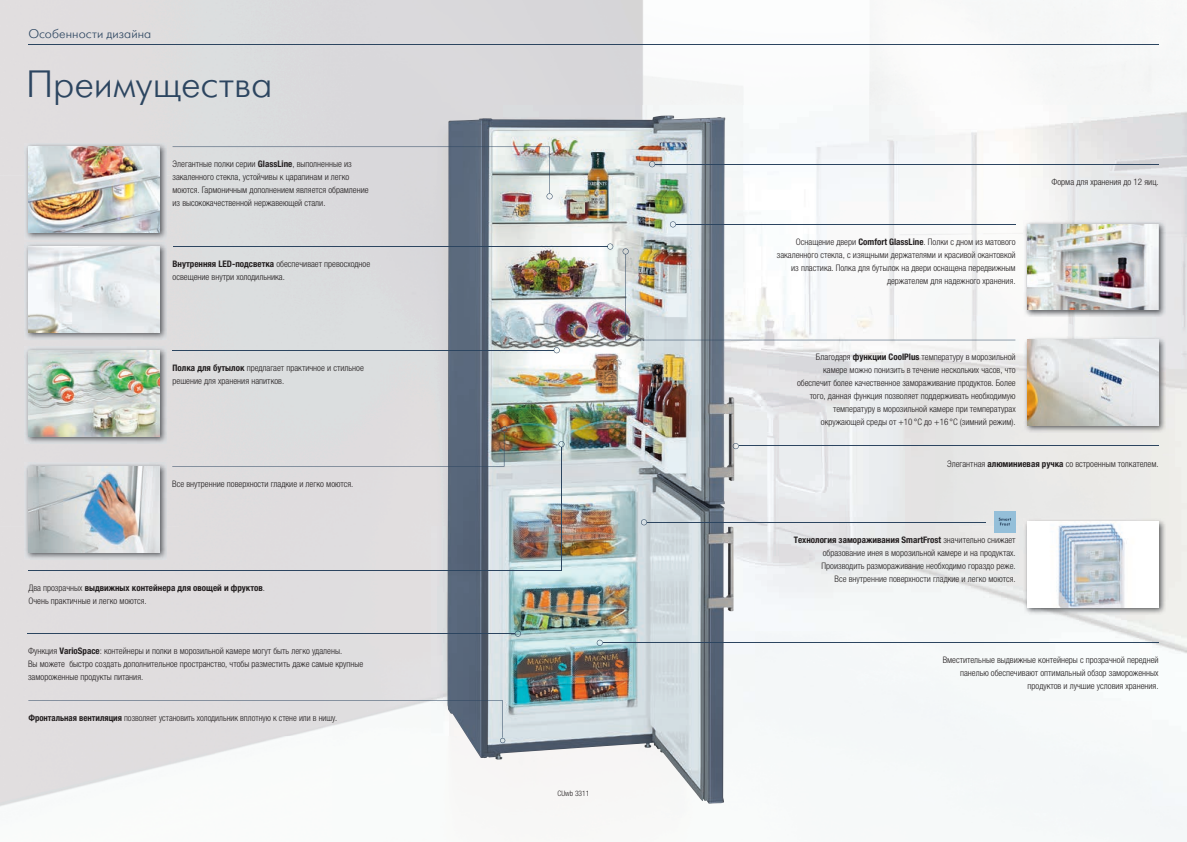
<style>
.page{position:relative;width:1187px;height:842px;background:#fff}
.page>*{position:absolute;margin:0;border:0;box-sizing:border-box;transform-origin:0 0}
.t1{font:300 38px "Futuris C";color:#2c4560}
.t2{font:300 12.5px "Futuris C";letter-spacing:.005em;color:#2c4560}
.t3{font:300 condensed 9px/13px "Helvetica Neue LTW1 G";color:#231f20}
.t4{font:300 condensed 7.5px "Helvetica Neue LTW1 G";color:#231f20}
.s1{font-weight:700}
</style>
<div class="page">
<img style="left:0;top:0;width:1185px;height:105px">
<img style="left:1150px;top:105px;width:36px;height:737px">
<img style="left:180px;top:210px;width:862px;height:316px">
<img style="left:1042px;top:210px;width:109px;height:10px">
<img style="left:1068px;top:317px;width:83px;height:19px">
<div style="left:1042px;top:433px;width:109px;height:85px;background:#ebeae7"></div>
<img style="left:0;top:526px;width:971px;height:284px">
<img style="left:1042px;top:615px;width:109px;height:87px">
<img style="left:25px;top:143px;width:142px;height:97px">
<img style="left:28px;top:147px;width:131px;height:86px">
<img style="left:25px;top:243px;width:142px;height:96px">
<img style="left:28px;top:247px;width:131px;height:85px">
<img style="left:25px;top:347px;width:142px;height:96px">
<img style="left:28px;top:350px;width:131px;height:86px">
<img style="left:25px;top:463px;width:142px;height:96px">
<img style="left:28px;top:466px;width:131px;height:86px">
<img style="left:1023px;top:220px;width:142px;height:97px">
<img style="left:1027px;top:224px;width:131px;height:86px">
<img style="left:1023px;top:518px;width:142px;height:97px">
<img style="left:1027px;top:522px;width:131px;height:86px">
<img style="left:1023px;top:336px;width:142px;height:97px">
<img style="left:1027px;top:340px;width:131px;height:86px">
<img style="left:447px;top:115px;width:287px;height:689px">
<div style="left:993px;top:511px;width:22px;height:22px;background:#94bfd9"></div>
<svg style="left:998px;top:518px;width:12px;height:7px"></svg>
<hr style="left:172px;top:350px;width:382px;height:1px;background:#2c4560">
<svg style="left:553px;top:347px;width:6px;height:6px"></svg>
<hr style="left:28px;top:633px;width:487px;height:1px;background:#2c4560">
<svg style="left:515px;top:631px;width:6px;height:6px"></svg>
<hr style="left:28px;top:570px;width:533px;height:1px;background:#2c4560">
<hr style="left:561px;top:447px;width:1px;height:123px;background:#2c4560">
<svg style="left:558px;top:441px;width:6px;height:6px"></svg>
<svg style="left:172px;top:426px;width:335px;height:41px"></svg>
<hr style="left:172px;top:246px;width:435px;height:1px;background:#2c4560">
<svg style="left:607px;top:244px;width:6px;height:6px"></svg>
<svg style="left:28px;top:700px;width:477px;height:43px"></svg>
<svg style="left:172px;top:147px;width:380px;height:52px"></svg>
<hr style="left:28px;top:44px;width:1130px;height:1px;background:#2c4560">
<svg style="left:670px;top:221px;width:6px;height:6px"></svg>
<hr style="left:603px;top:642px;width:555px;height:1px;background:#2c4560">
<svg style="left:596px;top:640px;width:6px;height:6px"></svg>
<hr style="left:646px;top:522px;width:339px;height:1px;background:#2c4560">
<svg style="left:641px;top:519px;width:6px;height:6px"></svg>
<hr style="left:654px;top:164px;width:504px;height:1px;background:#2c4560">
<svg style="left:649px;top:161px;width:6px;height:6px"></svg>
<hr style="left:676px;top:224px;width:339px;height:1px;background:#2c4560">
<svg style="left:622px;top:248px;width:393px;height:92px"></svg>
<hr style="left:738px;top:446px;width:420px;height:1px;background:#2c4560">
<svg style="left:732px;top:443px;width:6px;height:6px"></svg>
<h2 class="t2" style="left:28px;top:28px;width:124px">Особенности дизайна</h2>
<h1 class="t1" style="left:26px;top:64px;width:248px">Преимущества</h1>
<p class="t3" style="left:172px;top:158px;width:198px">Элегантные полки серии <span class="s1">GlassLine</span>, выполненные из закаленного стекла, устойчивы к царапинам и легко моются. Гармоничным дополнением является обрамление из высококачественной нержавеющей стали.</p>
<p class="t3" style="left:172px;top:258px;width:199px"><span class="s1">Внутренняя LED-подсветка</span> обеспечивает превосходное освещение внутри холодильника.</p>
<p class="t3" style="left:172px;top:361px;width:193px"><span class="s1">Полка для бутылок</span> предлагает практичное и стильное решение для хранения напитков.</p>
<p class="t3" style="left:172px;top:477px;width:183px">Все внутренние поверхности гладкие и легко моются.</p>
<p class="t3" style="left:28px;top:581px;width:238px">Два прозрачных <span class="s1">выдвижных контейнера для овощей и фруктов</span>.<br>Очень практичные и легко моются.</p>
<p class="t3" style="left:28px;top:645px;width:337px">Функция <span class="s1">VarioSpace</span>: контейнеры и полки в морозильной камере могут быть легко удалены.<br>Вы можете быстро создать дополнительное пространство, чтобы разместить даже самые крупные замороженные продукты питания.</p>
<p class="t3" style="left:28px;top:712px;width:310px"><span class="s1">Фронтальная вентиляция</span> позволяет установить холодильник вплотную к стене или в нишу.</p>
<p class="t4" style="left:557px;top:789px;width:33px">CUwb 3311</p>
<p class="t3" style="left:776px;top:235px;width:240px;text-align:right">Оснащение двери <span class="s1">Comfort GlassLine</span>. Полки с дном из матового закаленного стекла, с изящными держателями и красивой окантовкой из пластика. Полка для бутылок на двери оснащена передвижным держателем для надежного хранения.</p>
<p class="t3" style="left:797px;top:350px;width:220px;text-align:right">Благодаря <span class="s1">функции CoolPlus</span> температуру в морозильной камере можно понизить в течение нескольких часов, что обеспечит более качественное замораживание продуктов. Более того, данная функция позволяет поддерживать необходимую температуру в морозильной камере при температурах окружающей среды от +10 °С до +16 °С (зимний режим).</p>
<p class="t3" style="left:1051px;top:175px;width:109px">Форма для хранения до 12 яиц.</p>
<p class="t3" style="left:946px;top:457px;width:213px">Элегантная <span class="s1">алюминиевая ручка</span> со встроенным толкателем.</p>
<p class="t3" style="left:793px;top:533px;width:223px;text-align:right"><span class="s1">Технология замораживания SmartFrost</span> значительно снижает образование инея в морозильной камере и на продуктах.<br>Производить размораживание необходимо гораздо реже.<br>Все внутренние поверхности гладкие и легко моются.</p>
<p class="t3" style="left:942px;top:654px;width:217px;text-align:right">Вместительные выдвижные контейнеры с прозрачной передней панелью обеспечивают оптимальный обзор замороженных продуктов и лучшие условия хранения.</p>
</div>
